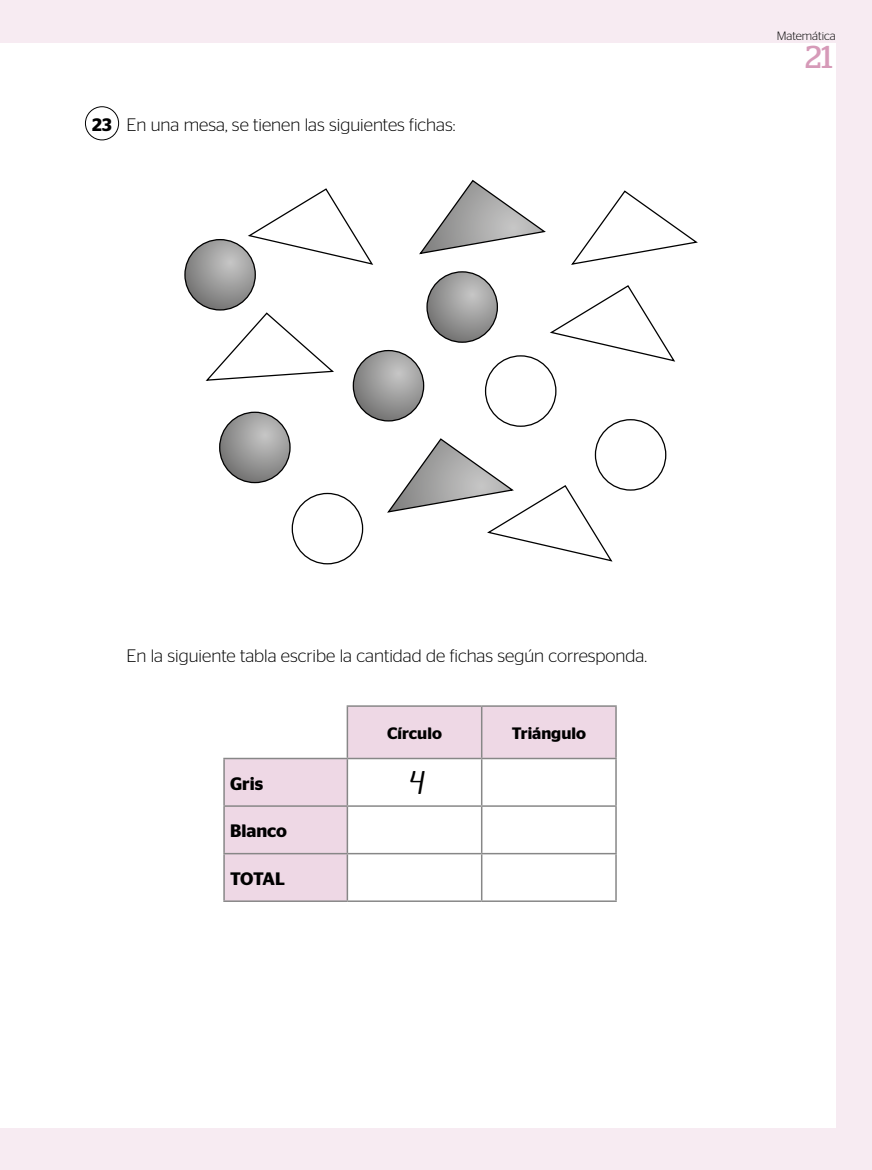
<style>
.page{position:relative;width:872px;height:1170px;background:#fff}
.page>*{position:absolute;margin:0;border:0;box-sizing:border-box;transform-origin:0 0}
.t1{font:31.65px "Stag";color:#d69ab8}
.t2{font:italic 30px "Abecedary";color:#000}
.t3{font:300 18px "Stag Sans";color:#000}
.t4{font:600 18px "Stag Sans";color:#000}
.t5{font:600 16.5px "Stag Sans";color:#000}
.t6{font:300 12px "Stag Sans";color:#000}
.s1{font-weight:600}
</style>
<div class="page">
<div style="left:0;top:0;width:872px;height:1169px;background:#f7ebf2"></div>
<div style="left:0;top:43px;width:836px;height:1084px;background:#fff"></div>
<div style="left:85px;top:106px;width:34px;height:34px;border:1px solid #000;border-radius:50%"></div>
<svg style="left:225px;top:706px;width:390px;height:194px"></svg>
<hr style="left:346px;top:705px;width:136px;height:1px;background:#878787">
<hr style="left:346px;top:706px;width:2px;height:51px;background:#878787">
<hr style="left:482px;top:705px;width:135px;height:1px;background:#878787">
<hr style="left:481px;top:706px;width:1px;height:51px;background:#878787">
<hr style="left:615px;top:706px;width:2px;height:51px;background:#878787">
<hr style="left:223px;top:757px;width:124px;height:2px;background:#878787">
<hr style="left:223px;top:759px;width:2px;height:46px;background:#878787">
<hr style="left:347px;top:757px;width:135px;height:2px;background:#878787">
<hr style="left:346px;top:759px;width:2px;height:46px;background:#878787">
<hr style="left:482px;top:757px;width:135px;height:2px;background:#878787">
<hr style="left:481px;top:759px;width:1px;height:46px;background:#878787">
<hr style="left:615px;top:759px;width:2px;height:46px;background:#878787">
<hr style="left:223px;top:805px;width:124px;height:1px;background:#878787">
<hr style="left:223px;top:806px;width:2px;height:46px;background:#878787">
<hr style="left:347px;top:805px;width:135px;height:1px;background:#878787">
<hr style="left:346px;top:806px;width:2px;height:46px;background:#878787">
<hr style="left:482px;top:805px;width:135px;height:1px;background:#878787">
<hr style="left:481px;top:806px;width:1px;height:46px;background:#878787">
<hr style="left:615px;top:806px;width:2px;height:46px;background:#878787">
<hr style="left:223px;top:852px;width:124px;height:2px;background:#878787">
<hr style="left:223px;top:854px;width:2px;height:46px;background:#878787">
<hr style="left:347px;top:852px;width:135px;height:2px;background:#878787">
<hr style="left:346px;top:854px;width:2px;height:46px;background:#878787">
<hr style="left:482px;top:852px;width:135px;height:2px;background:#878787">
<hr style="left:481px;top:854px;width:1px;height:46px;background:#878787">
<hr style="left:615px;top:854px;width:2px;height:46px;background:#878787">
<hr style="left:223px;top:900px;width:124px;height:1px;background:#878787">
<hr style="left:347px;top:900px;width:135px;height:1px;background:#878787">
<hr style="left:482px;top:900px;width:135px;height:1px;background:#878787">
<svg style="left:185px;top:239px;width:70px;height:71px;background:#969595"></svg>
<div style="left:184px;top:239px;width:72px;height:71px;border:1px solid #000;border-radius:50%"></div>
<svg style="left:427px;top:272px;width:70px;height:70px;background:#979796"></svg>
<div style="left:426px;top:271px;width:72px;height:72px;border:1px solid #000;border-radius:50%"></div>
<svg style="left:353px;top:350px;width:70px;height:71px;background:#969695"></svg>
<div style="left:353px;top:350px;width:71px;height:71px;border:1px solid #000;border-radius:50%"></div>
<svg style="left:220px;top:412px;width:70px;height:70px;background:#979796"></svg>
<div style="left:219px;top:411px;width:72px;height:72px;border:1px solid #000;border-radius:50%"></div>
<div style="left:292px;top:493px;width:71px;height:71px;border:1px solid #000;border-radius:50%"></div>
<div style="left:485px;top:355px;width:71px;height:72px;border:1px solid #000;border-radius:50%"></div>
<svg style="left:419px;top:179px;width:127px;height:76px"></svg>
<svg style="left:571px;top:190px;width:127px;height:75px"></svg>
<svg style="left:205px;top:312px;width:129px;height:69px"></svg>
<svg style="left:246px;top:188px;width:128px;height:78px"></svg>
<svg style="left:387px;top:437px;width:226px;height:125px"></svg>
<svg style="left:550px;top:285px;width:125px;height:77px"></svg>
<p class="t3" style="left:92px;top:114px;width:365px"><span class="s1">23</span> En una mesa, se tienen las siguientes fichas:</p>
<p class="t6" style="left:776px;top:29px;width:61px">Matemática</p>
<h1 class="t1" style="left:805px;top:38px;width:29px">21</h1>
<p class="t3" style="left:126px;top:645px;width:522px">En la siguiente tabla escribe la cantidad de fichas según corresponda.</p>
<p class="t5" style="left:387px;top:723px;width:56px">Círculo</p>
<p class="t5" style="left:512px;top:723px;width:76px">Triángulo</p>
<p class="t4" style="left:230px;top:772px;width:35px">Gris</p>
<h2 class="t2" style="left:407px;top:765px;width:17px">4</h2>
<p class="t4" style="left:230px;top:820px;width:58px">Blanco</p>
<p class="t4" style="left:230px;top:867px;width:56px">TOTAL</p>
</div>
